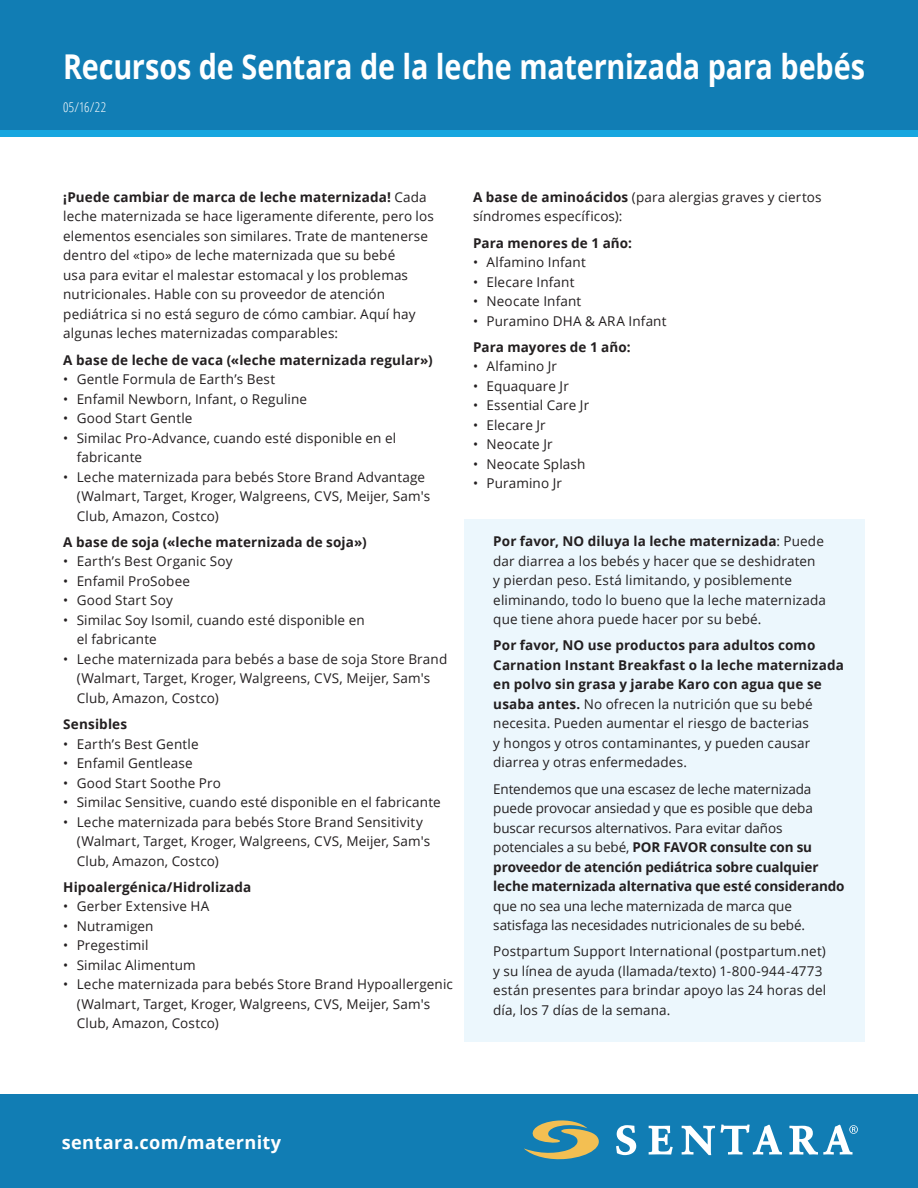
<style>
.page{position:relative;width:918px;height:1188px;background:#fff}
.page>*{position:absolute;margin:0;border:0;box-sizing:border-box;transform-origin:0 0}
.t1{font:700 34.2px "Open Sans";letter-spacing:-.005em;color:#fff;scale:.84 1}
.t2{font:700 18.15px "Open Sans";letter-spacing:.02em;color:#fff}
.t3{font:13.5px/19.5px "Open Sans";letter-spacing:.01em;color:#231f20}
.t4{font:13.5px/19.5px "Open Sans";letter-spacing:-.01em;color:#231f20}
.t5{font:700 13.5px "Open Sans";letter-spacing:.01em;color:#231f20}
.t6{font:300 condensed 13.5px "Open Sans";color:#fff}
.s1{font-weight:700}
</style>
<div class="page">
<div style="left:464px;top:519px;width:401px;height:523px;background:#ecf7fd"></div>
<div style="left:0;top:66px;width:918px;height:71px;background:#16a6df"></div>
<div style="left:0;top:0;width:918px;height:129px;background:#117db4"></div>
<div style="left:0;top:1095px;width:918px;height:93px;background:#117db4"></div>
<svg style="left:616px;top:1125px;width:20px;height:30px"></svg>
<svg style="left:649px;top:1126px;width:24px;height:29px"></svg>
<svg style="left:682px;top:1124px;width:100px;height:31px"></svg>
<svg style="left:789px;top:1125px;width:69px;height:30px"></svg>
<svg style="left:524px;top:1120px;width:75px;height:39px"></svg>
<p class="t1" style="left:63px;top:43px;width:956px">Recursos de Sentara de la leche maternizada para bebés</p>
<p class="t6" style="left:63px;top:98px;width:44px">05/16/22</p>
<p class="t3" style="left:63px;top:187px;width:372px"><span class="s1">¡Puede cambiar de marca de leche maternizada!</span> Cada leche maternizada se hace ligeramente diferente, pero los elementos esenciales son similares. Trate de mantenerse dentro del «tipo» de leche maternizada que su bebé<br>usa para evitar el malestar estomacal y los problemas nutricionales. Hable con su proveedor de atención pediátrica si no está seguro de cómo cambiar. Aquí hay algunas leches maternizadas comparables:</p>
<p class="t5" style="left:63px;top:350px;width:371px">A base de leche de vaca («leche maternizada regular»)</p>
<p class="t3" style="left:63px;top:369px;width:213px">• Gentle Formula de Earth’s Best</p>
<p class="t3" style="left:63px;top:389px;width:245px">• Enfamil Newborn, Infant, o Reguline</p>
<p class="t3" style="left:63px;top:408px;width:131px">• Good Start Gentle</p>
<p class="t3" style="left:77px;top:428px;width:321px;text-indent:-14px">• Similac Pro-Advance, cuando esté disponible en el fabricante</p>
<p class="t3" style="left:77px;top:467px;width:355px;text-indent:-14px">• Leche maternizada para bebés Store Brand Advantage (Walmart, Target, Kroger, Walgreens, CVS, Meijer, Sam's<br>Club, Amazon, Costco)</p>
<p class="t5" style="left:63px;top:532px;width:305px">A base de soja («leche maternizada de soja»)</p>
<p class="t3" style="left:63px;top:551px;width:171px">• Earth’s Best Organic Soy</p>
<p class="t3" style="left:63px;top:571px;width:128px">• Enfamil ProSobee</p>
<p class="t3" style="left:63px;top:590px;width:111px">• Good Start Soy</p>
<p class="t3" style="left:77px;top:610px;width:290px;text-indent:-14px">• Similac Soy Isomil, cuando esté disponible en el fabricante</p>
<p class="t3" style="left:77px;top:649px;width:372px;text-indent:-14px">• Leche maternizada para bebés a base de soja Store Brand (Walmart, Target, Kroger, Walgreens, CVS, Meijer, Sam's<br>Club, Amazon, Costco)</p>
<p class="t5" style="left:63px;top:715px;width:66px">Sensibles</p>
<p class="t3" style="left:63px;top:734px;width:137px">• Earth’s Best Gentle</p>
<p class="t3" style="left:63px;top:753px;width:131px">• Enfamil Gentlease</p>
<p class="t3" style="left:63px;top:773px;width:159px">• Good Start Soothe Pro</p>
<p class="t3" style="left:63px;top:792px;width:379px">• Similac Sensitive, cuando esté disponible en el fabricante</p>
<p class="t3" style="left:77px;top:812px;width:355px;text-indent:-14px">• Leche maternizada para bebés Store Brand Sensitivity (Walmart, Target, Kroger, Walgreens, CVS, Meijer, Sam's<br>Club, Amazon, Costco)</p>
<p class="t5" style="left:63px;top:877px;width:190px">Hipoalergénica/Hidrolizada</p>
<p class="t3" style="left:63px;top:896px;width:148px">• Gerber Extensive HA</p>
<p class="t3" style="left:63px;top:916px;width:92px">• Nutramigen</p>
<p class="t3" style="left:63px;top:935px;width:87px">• Pregestimil</p>
<p class="t3" style="left:63px;top:955px;width:134px">• Similac Alimentum</p>
<p class="t3" style="left:77px;top:974px;width:378px;text-indent:-14px">• Leche maternizada para bebés Store Brand Hypoallergenic (Walmart, Target, Kroger, Walgreens, CVS, Meijer, Sam's<br>Club, Amazon, Costco)</p>
<p class="t3" style="left:473px;top:187px;width:350px"><span class="s1">A base de aminoácidos</span> (para alergias graves y ciertos síndromes específicos):</p>
<p class="t5" style="left:473px;top:233px;width:161px">Para menores de 1 año:</p>
<p class="t3" style="left:473px;top:252px;width:114px">• Alfamino Infant</p>
<p class="t3" style="left:473px;top:272px;width:103px">• Elecare Infant</p>
<p class="t3" style="left:473px;top:291px;width:110px">• Neocate Infant</p>
<p class="t3" style="left:473px;top:311px;width:195px">• Puramino DHA &amp; ARA Infant</p>
<p class="t5" style="left:473px;top:337px;width:159px">Para mayores de 1 año:</p>
<p class="t3" style="left:473px;top:356px;width:86px">• Alfamino Jr</p>
<p class="t3" style="left:473px;top:376px;width:97px">• Equaquare Jr</p>
<p class="t3" style="left:473px;top:395px;width:118px">• Essential Care Jr</p>
<p class="t3" style="left:473px;top:415px;width:74px">• Elecare Jr</p>
<p class="t3" style="left:473px;top:434px;width:81px">• Neocate Jr</p>
<p class="t3" style="left:473px;top:454px;width:114px">• Neocate Splash</p>
<p class="t3" style="left:473px;top:473px;width:90px">• Puramino Jr</p>
<p class="t3" style="left:493px;top:531px;width:334px"><span class="s1">Por favor, NO diluya la leche maternizada</span>: Puede dar diarrea a los bebés y hacer que se deshidraten<br>y pierdan peso. Está limitando, y posiblemente eliminando, todo lo bueno que la leche maternizada que tiene ahora puede hacer por su bebé.</p>
<p class="t3" style="left:493px;top:635px;width:352px"><span class="s1">Por favor, NO use productos para adultos como Carnation Instant Breakfast o la leche maternizada en polvo sin grasa y jarabe Karo con agua que se usaba antes.</span> No ofrecen la nutrición que su bebé necesita. Pueden aumentar el riesgo de bacterias<br>y hongos y otros contaminantes, y pueden causar diarrea y otras enfermedades.</p>
<p class="t4" style="left:493px;top:779px;width:353px">Entendemos que una escasez de leche maternizada puede provocar ansiedad y que es posible que deba buscar recursos alternativos. Para evitar daños potenciales a su bebé, <span class="s1">POR FAVOR consulte con su proveedor de atención pediátrica sobre cualquier leche maternizada alternativa que esté considerando </span>que no sea una leche maternizada de marca que satisfaga las necesidades nutricionales de su bebé.</p>
<p class="t3" style="left:493px;top:941px;width:335px">Postpartum Support International (postpartum.net) y su línea de ayuda (llamada/texto) 1-800-944-4773 están presentes para brindar apoyo las 24 horas del día, los 7 días de la semana.</p>
<p class="t2" style="left:62px;top:1130px;width:221px">sentara.com/maternity</p>
</div>
